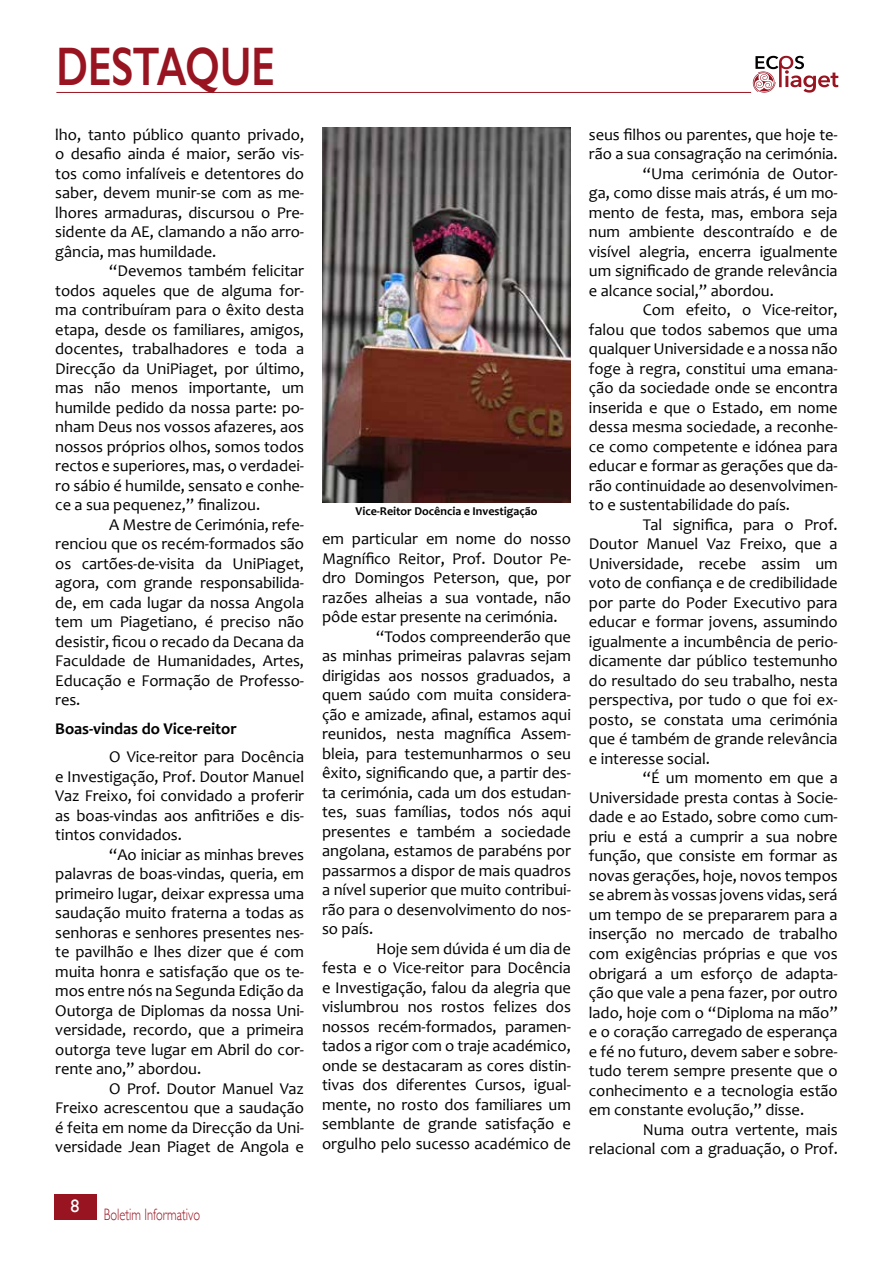
<style>
.page{position:relative;width:893px;height:1263px;background:#fff}
.page>*{position:absolute;margin:0;border:0;box-sizing:border-box;transform-origin:0 0}
.t1{font:600 54.6px "Gill Sans";color:#971420;scale:.75 1}
.t2{font:18px "Gill Sans";color:#fff}
.t3{font:16.5px/19.5px "Candara";letter-spacing:-.005em;color:#000;text-align:justify}
.t4{font:700 16.5px "Candara";letter-spacing:-.005em;color:#000}
.t5{font:300 16.5px "Gill Sans";color:#971420;scale:.75 1}
.t6{font:700 12px "Candara";color:#000}
</style>
<div class="page">
<div style="left:54px;top:1194px;width:42px;height:25px;background:#971420"></div>
<hr style="left:56px;top:92px;width:695px;height:1px;background:#971420">
<svg style="left:753px;top:56px;width:85px;height:37px"></svg>
<img style="left:322px;top:128px;width:249px;height:375px">
<h1 class="t1" style="left:56px;top:34px;width:293px">DESTAQUE</h1>
<p class="t3" style="left:55px;top:124px;width:250px">lho, tanto público quanto privado, o desafio ainda é maior, serão vis&shy;tos como infalíveis e detentores do saber, devem munir-se com as me&shy;lhores armaduras, discursou o Pre&shy;sidente da AE, clamando a não arro&shy;gância, mas humildade.</p>
<p class="t3" style="left:55px;top:261px;width:250px;text-indent:54px">“Devemos também felicitar todos aqueles que de alguma for&shy;ma contribuíram para o êxito desta etapa, desde os familiares, amigos, docentes, trabalhadores e toda a Direcção da UniPiaget, por último, mas não menos importante, um humilde pedido da nossa parte: po&shy;nham Deus nos vossos afazeres, aos nossos próprios olhos, somos todos rectos e superiores, mas, o verdadei&shy;ro sábio é humilde, sensato e conhe&shy;ce a sua pequenez,” finalizou.</p>
<p class="t3" style="left:55px;top:514px;width:250px;text-indent:54px">A Mestre de Cerimónia, refe&shy;renciou que os recém-formados são os cartões-de-visita da UniPiaget, agora, com grande responsabilida&shy;de, em cada lugar da nossa Angola tem um Piagetiano, é preciso não desistir, ficou o recado da Decana da Faculdade de Humanidades, Artes, Educação e Formação de Professo&shy;res.</p>
<p class="t4" style="left:55px;top:718px;width:183px">Boas-vindas do Vice-reitor</p>
<p class="t3" style="left:55px;top:747px;width:250px;text-indent:54px">O Vice-reitor para Docência e Investigação, Prof. Doutor Manuel Vaz Freixo, foi convidado a proferir as boas-vindas aos anfitriões e dis&shy;tintos convidados.</p>
<p class="t3" style="left:55px;top:844px;width:250px;text-indent:54px">“Ao iniciar as minhas breves palavras de boas-vindas, queria, em primeiro lugar, deixar expressa uma saudação muito fraterna a todas as senhoras e senhores presentes nes&shy;te pavilhão e lhes dizer que é com muita honra e satisfação que os te&shy;mos entre nós na Segunda Edição da Outorga de Diplomas da nossa Uni&shy;versidade, recordo, que a primeira outorga teve lugar em Abril do cor&shy;rente ano,” abordou.</p>
<p class="t3" style="left:55px;top:1078px;width:250px;text-indent:54px">O Prof. Doutor Manuel Vaz Freixo acrescentou que a saudação é feita em nome da Direcção da Uni&shy;versidade Jean Piaget de Angola e</p>
<p class="t2" style="left:71px;top:1195px;width:10px">8</p>
<p class="t5" style="left:104px;top:1201px;width:130px">Boletim Informativo</p>
<p class="t6" style="left:356px;top:503px;width:183px">Vice-Reitor Docência e Investigação</p>
<p class="t3" style="left:322px;top:529px;width:250px">em particular em nome do nosso</p>
<p class="t3" style="left:322px;top:548px;width:250px">Magnífico Reitor, Prof. Doutor Pe-</p>
<p class="t3" style="left:322px;top:568px;width:250px">dro Domingos Peterson, que, por</p>
<p class="t3" style="left:322px;top:587px;width:250px">razões alheias a sua vontade, não</p>
<p class="t3" style="left:322px;top:607px;width:237px">pôde estar presente na cerimónia.</p>
<p class="t3" style="left:376px;top:626px;width:196px">“Todos compreenderão que</p>
<p class="t3" style="left:322px;top:646px;width:250px">as minhas primeiras palavras sejam</p>
<p class="t3" style="left:322px;top:665px;width:250px">dirigidas aos nossos graduados, a</p>
<p class="t3" style="left:322px;top:685px;width:250px">quem saúdo com muita considera-</p>
<p class="t3" style="left:322px;top:704px;width:250px">ção e amizade, afinal, estamos aqui</p>
<p class="t3" style="left:322px;top:724px;width:250px">reunidos, nesta magnífica Assem-</p>
<p class="t3" style="left:322px;top:743px;width:250px">bleia, para testemunharmos o seu</p>
<p class="t3" style="left:322px;top:763px;width:250px">êxito, significando que, a partir des-</p>
<p class="t3" style="left:322px;top:782px;width:250px">ta cerimónia, cada um dos estudan-</p>
<p class="t3" style="left:322px;top:802px;width:250px">tes, suas famílias, todos nós aqui</p>
<p class="t3" style="left:322px;top:821px;width:250px">presentes e também a sociedade</p>
<p class="t3" style="left:322px;top:841px;width:250px">angolana, estamos de parabéns por</p>
<p class="t3" style="left:322px;top:860px;width:250px">passarmos a dispor de mais quadros</p>
<p class="t3" style="left:322px;top:880px;width:250px">a nível superior que muito contribui-</p>
<p class="t3" style="left:322px;top:899px;width:250px">rão para o desenvolvimento do nos-</p>
<p class="t3" style="left:322px;top:919px;width:53px">so país.</p>
<p class="t3" style="left:376px;top:938px;width:196px">Hoje sem dúvida é um dia de</p>
<p class="t3" style="left:322px;top:958px;width:250px">festa e o Vice-reitor para Docência</p>
<p class="t3" style="left:322px;top:977px;width:250px">e Investigação, falou da alegria que</p>
<p class="t3" style="left:322px;top:997px;width:250px">vislumbrou nos rostos felizes dos</p>
<p class="t3" style="left:322px;top:1016px;width:250px">nossos recém-formados, paramen-</p>
<p class="t3" style="left:322px;top:1036px;width:250px">tados a rigor com o traje académico,</p>
<p class="t3" style="left:322px;top:1055px;width:250px">onde se destacaram as cores distin-</p>
<p class="t3" style="left:322px;top:1075px;width:250px">tivas dos diferentes Cursos, igual-</p>
<p class="t3" style="left:322px;top:1094px;width:250px">mente, no rosto dos familiares um</p>
<p class="t3" style="left:322px;top:1114px;width:250px">semblante de grande satisfação e</p>
<p class="t3" style="left:322px;top:1133px;width:250px">orgulho pelo sucesso académico de</p>
<p class="t3" style="left:589px;top:124px;width:250px">seus filhos ou parentes, que hoje te-</p>
<p class="t3" style="left:589px;top:144px;width:250px">rão a sua consagração na cerimónia.</p>
<p class="t3" style="left:643px;top:163px;width:196px">“Uma cerimónia de Outor-</p>
<p class="t3" style="left:589px;top:183px;width:250px">ga, como disse mais atrás, é um mo-</p>
<p class="t3" style="left:589px;top:202px;width:250px">mento de festa, mas, embora seja</p>
<p class="t3" style="left:589px;top:222px;width:250px">num ambiente descontraído e de</p>
<p class="t3" style="left:589px;top:242px;width:250px">visível alegria, encerra igualmente</p>
<p class="t3" style="left:589px;top:261px;width:250px">um significado de grande relevância</p>
<p class="t3" style="left:589px;top:281px;width:186px">e alcance social,” abordou.</p>
<p class="t3" style="left:643px;top:300px;width:196px">Com efeito, o Vice-reitor,</p>
<p class="t3" style="left:589px;top:320px;width:250px">falou que todos sabemos que uma</p>
<p class="t3" style="left:589px;top:339px;width:250px">qualquer Universidade e a nossa não</p>
<p class="t3" style="left:589px;top:359px;width:250px">foge à regra, constitui uma emana-</p>
<p class="t3" style="left:589px;top:378px;width:250px">ção da sociedade onde se encontra</p>
<p class="t3" style="left:589px;top:398px;width:250px">inserida e que o Estado, em nome</p>
<p class="t3" style="left:589px;top:417px;width:250px">dessa mesma sociedade, a reconhe-</p>
<p class="t3" style="left:589px;top:437px;width:250px">ce como competente e idónea para</p>
<p class="t3" style="left:589px;top:456px;width:250px">educar e formar as gerações que da-</p>
<p class="t3" style="left:589px;top:476px;width:250px">rão continuidade ao desenvolvimen-</p>
<p class="t3" style="left:589px;top:495px;width:203px">to e sustentabilidade do país.</p>
<p class="t3" style="left:643px;top:515px;width:196px">Tal significa, para o Prof.</p>
<p class="t3" style="left:589px;top:534px;width:250px">Doutor Manuel Vaz Freixo, que a</p>
<p class="t3" style="left:589px;top:554px;width:250px">Universidade, recebe assim um</p>
<p class="t3" style="left:589px;top:573px;width:250px">voto de confiança e de credibilidade</p>
<p class="t3" style="left:589px;top:593px;width:250px">por parte do Poder Executivo para</p>
<p class="t3" style="left:589px;top:612px;width:250px">educar e formar jovens, assumindo</p>
<p class="t3" style="left:589px;top:632px;width:250px">igualmente a incumbência de perio-</p>
<p class="t3" style="left:589px;top:651px;width:250px">dicamente dar público testemunho</p>
<p class="t3" style="left:589px;top:671px;width:250px">do resultado do seu trabalho, nesta</p>
<p class="t3" style="left:589px;top:690px;width:250px">perspectiva, por tudo o que foi ex-</p>
<p class="t3" style="left:589px;top:710px;width:250px">posto, se constata uma cerimónia</p>
<p class="t3" style="left:589px;top:729px;width:250px">que é também de grande relevância</p>
<p class="t3" style="left:589px;top:749px;width:123px">e interesse social.</p>
<p class="t3" style="left:643px;top:768px;width:196px">“É um momento em que a</p>
<p class="t3" style="left:589px;top:788px;width:250px">Universidade presta contas à Socie-</p>
<p class="t3" style="left:589px;top:807px;width:250px">dade e ao Estado, sobre como cum-</p>
<p class="t3" style="left:589px;top:827px;width:250px">priu e está a cumprir a sua nobre</p>
<p class="t3" style="left:589px;top:846px;width:250px">função, que consiste em formar as</p>
<p class="t3" style="left:589px;top:866px;width:250px">novas gerações, hoje, novos tempos</p>
<p class="t3" style="left:589px;top:885px;width:250px">se abrem às vossas jovens vidas, será</p>
<p class="t3" style="left:589px;top:905px;width:250px">um tempo de se prepararem para a</p>
<p class="t3" style="left:589px;top:924px;width:250px">inserção no mercado de trabalho</p>
<p class="t3" style="left:589px;top:944px;width:250px">com exigências próprias e que vos</p>
<p class="t3" style="left:589px;top:963px;width:250px">obrigará a um esforço de adapta-</p>
<p class="t3" style="left:589px;top:983px;width:250px">ção que vale a pena fazer, por outro</p>
<p class="t3" style="left:589px;top:1002px;width:250px">lado, hoje com o “Diploma na mão”</p>
<p class="t3" style="left:589px;top:1022px;width:250px">e o coração carregado de esperança</p>
<p class="t3" style="left:589px;top:1041px;width:250px">e fé no futuro, devem saber e sobre-</p>
<p class="t3" style="left:589px;top:1061px;width:250px">tudo terem sempre presente que o</p>
<p class="t3" style="left:589px;top:1080px;width:250px">conhecimento e a tecnologia estão</p>
<p class="t3" style="left:589px;top:1100px;width:217px">em constante evolução,” disse.</p>
<p class="t3" style="left:643px;top:1119px;width:196px">Numa outra vertente, mais</p>
<p class="t3" style="left:589px;top:1139px;width:250px">relacional com a graduação, o Prof.</p>
</div>
